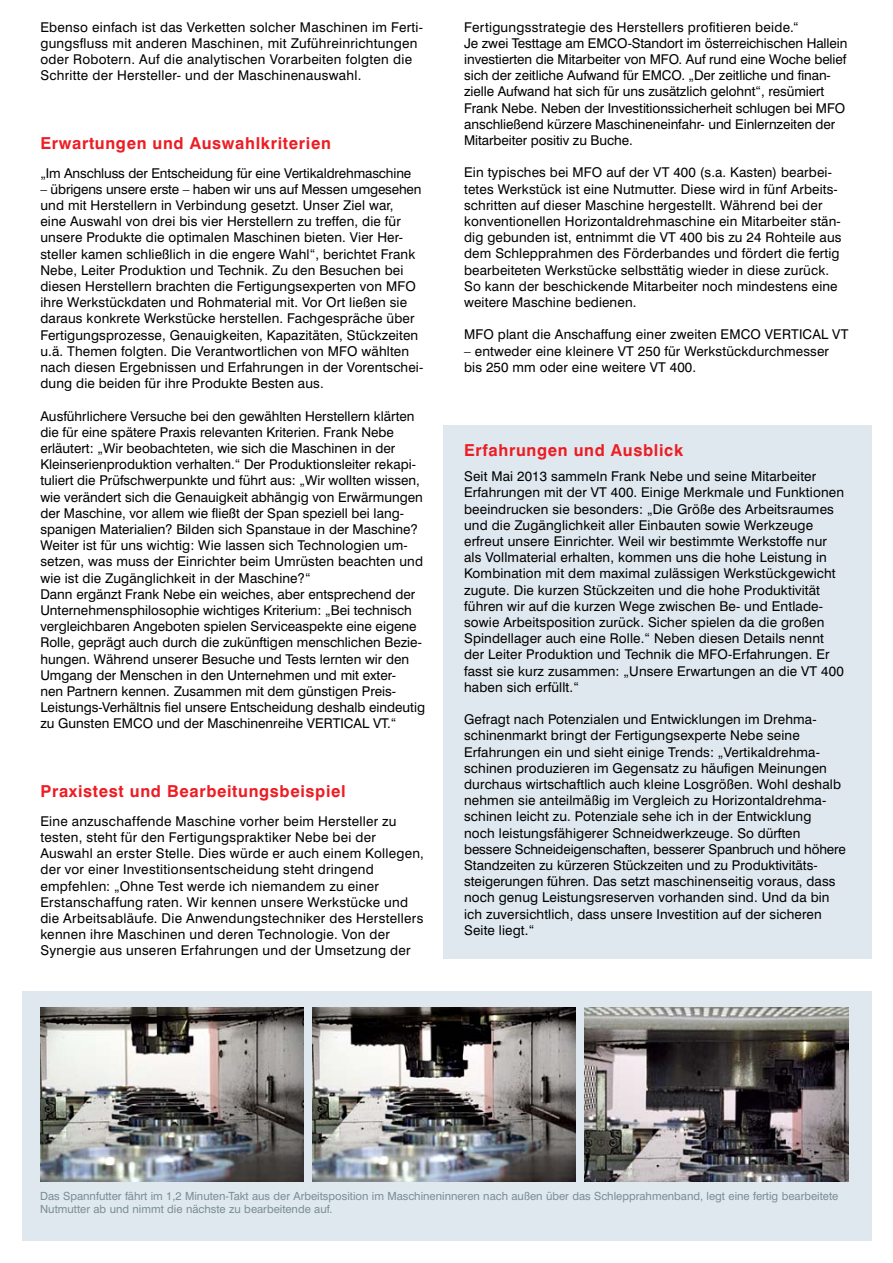
<style>
.page{position:relative;width:893px;height:1263px;background:#fff}
.page>*{position:absolute;margin:0;border:0;box-sizing:border-box;transform-origin:0 0}
.t1{font:700 16.5px "Swiss 721 BT";letter-spacing:.04em;color:#ed1d24}
.t2{font:13.5px/16.2px "Swiss 721 BT";letter-spacing:.01em;color:#000}
.t3{font:13.5px "Swiss 721 BT";letter-spacing:-.01em;color:#000}
.t4{font:11.25px/13.5px "Swiss 721 BT";color:#7b8d97}
</style>
<div class="page">
<div style="left:444px;top:425px;width:428px;height:534px;background:#dfe8ef"></div>
<div style="left:22px;top:991px;width:850px;height:250px;background:#dfe8ef"></div>
<img style="left:40px;top:1008px;width:263px;height:173px">
<img style="left:313px;top:1008px;width:263px;height:173px">
<img style="left:585px;top:1008px;width:263px;height:173px">
<p class="t2" style="left:40px;top:19px;width:384px">Ebenso einfach ist das Verketten solcher Maschinen im Ferti&shy;gungsfluss mit anderen Maschinen, mit Zuführeinrichtungen oder Robotern. Auf die analytischen Vorarbeiten folgten die Schritte der Hersteller- und der Maschinenauswahl.</p>
<p class="t1" style="left:40px;top:133px;width:292px">Erwartungen und Auswahlkriterien</p>
<p class="t3" style="left:40px;top:165px;width:372px">„Im Anschluss der Entscheidung für eine Vertikaldrehmaschine</p>
<p class="t2" style="left:40px;top:181px;width:384px">– übrigens unsere erste – haben wir uns auf Messen umgesehen und mit Herstellern in Verbindung gesetzt. Unser Ziel war,<br>eine Auswahl von drei bis vier Herstellern zu treffen, die für unsere Produkte die optimalen Maschinen bieten. Vier Her&shy;steller kamen schließlich in die engere Wahl“, berichtet Frank Nebe, Leiter Produktion und Technik. Zu den Besuchen bei diesen Herstellern brachten die Fertigungsexperten von MFO ihre Werkstückdaten und Rohmaterial mit. Vor Ort ließen sie daraus konkrete Werkstücke herstellen. Fachgespräche über Fertigungsprozesse, Genauigkeiten, Kapazitäten, Stückzeiten u.ä. Themen folgten. Die Verantwortlichen von MFO wählten nach diesen Ergebnissen und Erfahrungen in der Vorentschei&shy;dung die beiden für ihre Produkte Besten aus.</p>
<p class="t2" style="left:40px;top:408px;width:386px">Ausführlichere Versuche bei den gewählten Herstellern klärten die für eine spätere Praxis relevanten Kriterien. Frank Nebe erläutert: „Wir beobachteten, wie sich die Maschinen in der Kleinserienproduktion verhalten.“ Der Produktionsleiter rekapi&shy;tuliert die Prüfschwerpunkte und führt aus: „Wir wollten wissen, wie verändert sich die Genauigkeit abhängig von Erwärmungen der Maschine, vor allem wie fließt der Span speziell bei lang&shy;spanigen Materialien? Bilden sich Spanstaue in der Maschine?<br>Weiter ist für uns wichtig: Wie lassen sich Technologien um&shy;setzen, was muss der Einrichter beim Umrüsten beachten und wie ist die Zugänglichkeit in der Maschine?“<br>Dann ergänzt Frank Nebe ein weiches, aber entsprechend der Unternehmensphilosophie wichtiges Kriterium: „Bei technisch vergleichbaren Angeboten spielen Serviceaspekte eine eigene Rolle, geprägt auch durch die zukünftigen menschlichen Bezie&shy;hungen. Während unserer Besuche und Tests lernten wir den Umgang der Menschen in den Unternehmen und mit exter-<br>nen Partnern kennen. Zusammen mit dem günstigen Preis-Leistungs-Verhältnis fiel unsere Entscheidung deshalb eindeutig zu Gunsten EMCO und der Maschinenreihe VERTICAL VT.“</p>
<p class="t1" style="left:40px;top:781px;width:307px">Praxistest und Bearbeitungsbeispiel</p>
<p class="t2" style="left:40px;top:813px;width:385px">Eine anzuschaffende Maschine vorher beim Hersteller zu testen, steht für den Fertigungspraktiker Nebe bei der Auswahl an erster Stelle. Dies würde er auch einem Kollegen, der vor einer Investitionsentscheidung steht dringend empfehlen: „Ohne Test werde ich niemandem zu einer Erstanschaffung raten. Wir kennen unsere Werkstücke und die Arbeitsabläufe. Die Anwendungstechniker des Herstellers kennen ihre Maschinen und deren Technologie. Von der Synergie aus unseren Erfahrungen und der Umsetzung der</p>
<p class="t2" style="left:464px;top:19px;width:385px">Fertigungsstrategie des Herstellers profitieren beide.“<br>Je zwei Testtage am EMCO-Standort im österreichischen Hallein investierten die Mitarbeiter von MFO. Auf rund eine Woche belief sich der zeitliche Aufwand für EMCO. „Der zeitliche und finan&shy;zielle Aufwand hat sich für uns zusätzlich gelohnt“, resümiert Frank Nebe. Neben der Investitionssicherheit schlugen bei MFO anschließend kürzere Maschineneinfahr- und Einlernzeiten der Mitarbeiter positiv zu Buche.</p>
<p class="t2" style="left:464px;top:164px;width:379px">Ein typisches bei MFO auf der VT 400 (s.a. Kasten) bearbei&shy;tetes Werkstück ist eine Nutmutter. Diese wird in fünf Arbeits&shy;schritten auf dieser Maschine hergestellt. Während bei der konventionellen Horizontaldrehmaschine ein Mitarbeiter stän&shy;dig gebunden ist, entnimmt die VT 400 bis zu 24 Rohteile aus dem Schlepprahmen des Förderbandes und fördert die fertig bearbeiteten Werkstücke selbsttätig wieder in diese zurück.<br>So kann der beschickende Mitarbeiter noch mindestens eine weitere Maschine bedienen.</p>
<p class="t2" style="left:464px;top:326px;width:386px">MFO plant die Anschaffung einer zweiten EMCO VERTICAL VT</p>
<p class="t2" style="left:464px;top:343px;width:366px">– entweder eine kleinere VT 250 für Werkstückdurchmesser bis 250 mm oder eine weitere VT 400.</p>
<p class="t1" style="left:464px;top:440px;width:220px">Erfahrungen und Ausblick</p>
<p class="t2" style="left:464px;top:468px;width:381px">Seit Mai 2013 sammeln Frank Nebe und seine Mitarbeiter Erfahrungen mit der VT 400. Einige Merkmale und Funktionen beeindrucken sie besonders: „Die Größe des Arbeitsraumes und die Zugänglichkeit aller Einbauten sowie Werkzeuge erfreut unsere Einrichter. Weil wir bestimmte Werkstoffe nur als Vollmaterial erhalten, kommen uns die hohe Leistung in Kombination mit dem maximal zulässigen Werkstückgewicht zugute. Die kurzen Stückzeiten und die hohe Produktivität führen wir auf die kurzen Wege zwischen Be- und Entlade&shy;sowie Arbeitsposition zurück. Sicher spielen da die großen Spindellager auch eine Rolle.“ Neben diesen Details nennt der Leiter Produktion und Technik die MFO-Erfahrungen. Er fasst sie kurz zusammen: „Unsere Erwartungen an die VT 400 haben sich erfüllt.“</p>
<p class="t2" style="left:464px;top:711px;width:383px">Gefragt nach Potenzialen und Entwicklungen im Drehma&shy;schinenmarkt bringt der Fertigungsexperte Nebe seine Erfahrungen ein und sieht einige Trends: „Vertikaldrehma&shy;schinen produzieren im Gegensatz zu häufigen Meinungen durchaus wirtschaftlich auch kleine Losgrößen. Wohl deshalb nehmen sie anteilmäßig im Vergleich zu Horizontaldrehma&shy;schinen leicht zu. Potenziale sehe ich in der Entwicklung<br>noch leistungsfähigerer Schneidwerkzeuge. So dürften bessere Schneideigenschaften, besserer Spanbruch und höhere Standzeiten zu kürzeren Stückzeiten und zu Produktivitäts&shy;steigerungen führen. Das setzt maschinenseitig voraus, dass noch genug Leistungsreserven vorhanden sind. Und da bin ich zuversichtlich, dass unsere Investition auf der sicheren Seite liegt.“</p>
<p class="t4" style="left:40px;top:1189px;width:800px">Das Spannfutter fährt im 1,2 Minuten-Takt aus der Arbeitsposition im Maschineninneren nach außen über das Schlepprahmenband, legt eine fertig bearbeitete<br>Nutmutter ab und nimmt die nächste zu bearbeitende auf.</p>
</div>
